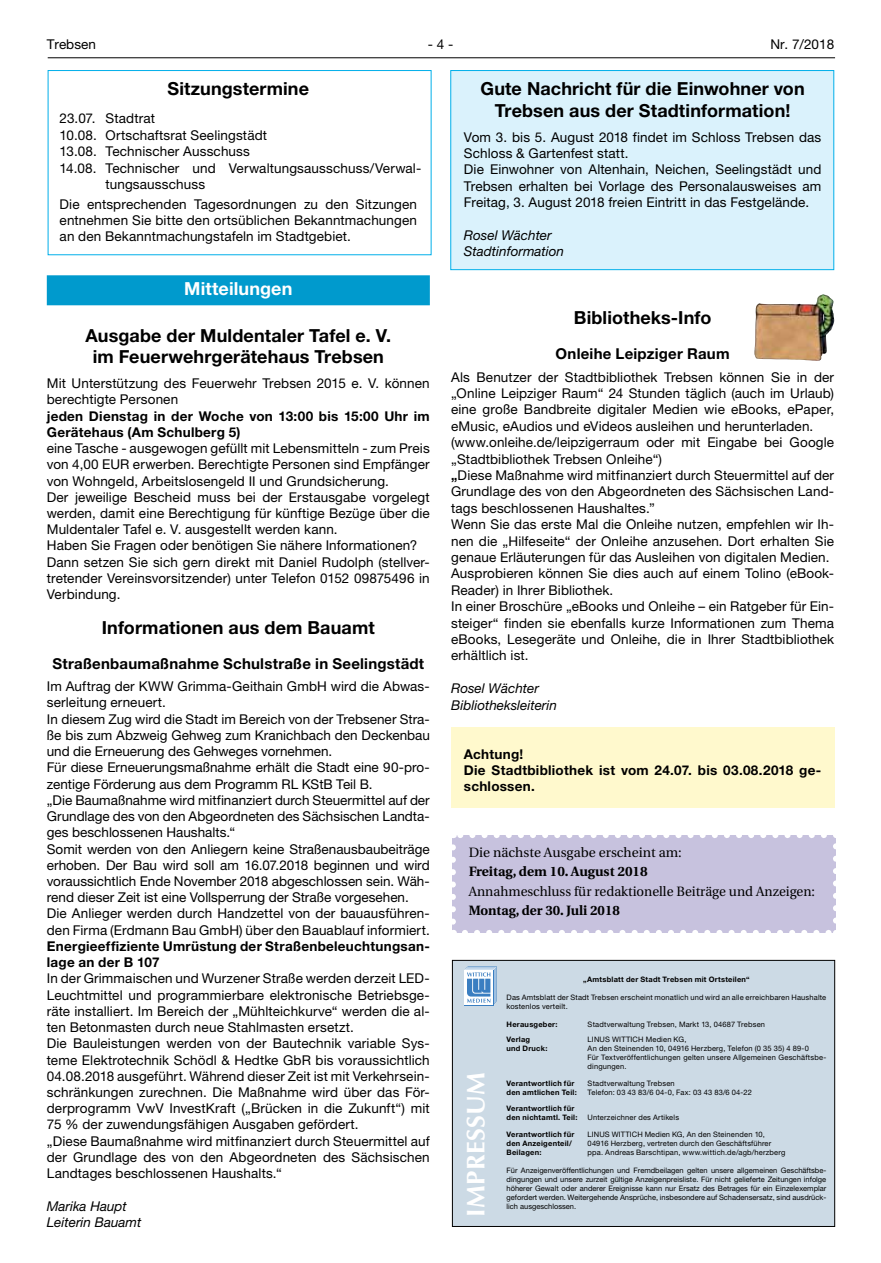
<style>
.page{position:relative;width:881px;height:1263px;background:#fff}
.page>*{position:absolute;margin:0;border:0;box-sizing:border-box;transform-origin:0 0}
.t1{font:700 25.5px "Optima LT";letter-spacing:.015em;color:#fff}
.t2{font:700 18px/21.8px "Helvetica Neue LT";letter-spacing:.005em;color:#000;text-align:center}
.t3{font:700 18px "Helvetica Neue LT";letter-spacing:.005em;color:#fff}
.t4{font:700 15px "Helvetica Neue LT";letter-spacing:.015em;color:#000}
.t5{font:13.5px/16.2px "Helvetica Neue LT";letter-spacing:.01em;color:#000}
.t6{font:700 13.5px/16.4px "Helvetica Neue LT";letter-spacing:.02em;color:#000}
.t7{font:italic 13.5px/16.4px "Helvetica Neue LT";color:#000}
.t8{font:13.5px "Utopia";color:#000}
.t9{font:700 13.5px "Utopia";color:#000}
.t10{font:7.5px/9px "Helvetica Neue LT";letter-spacing:.02em;color:#000}
.t11{font:700 7.5px/9px "Helvetica Neue LT";letter-spacing:.03em;color:#000}
.s1{font-weight:700}
</style>
<div class="page">
<hr style="left:48px;top:57px;width:786px;height:1px;background:#000">
<div style="left:451px;top:727px;width:382px;height:81px;background:#fff9cd"></div>
<div style="left:450px;top:70px;width:383px;height:200px;background:#daf2fc;border:1px solid #00afea"></div>
<div style="left:47px;top:275px;width:382px;height:30px;background:#009acd"></div>
<div style="left:48px;top:70px;width:383px;height:185px;border:1px solid #00afea"></div>
<img style="left:754px;top:294px;width:79px;height:67px">
<div style="left:452px;top:960px;width:382px;height:267px;background:#ccdae5;border:1px solid #000"></div>
<div style="left:464px;top:970px;width:29px;height:35px;background:#fff"></div>
<svg style="left:465px;top:966px;width:31px;height:38px"></svg>
<div style="left:452px;top:835px;width:383px;height:98px;background:#c7c2de"></div>
<svg style="left:464px;top:930px;width:365px;height:3px"></svg>
<svg style="left:452px;top:847px;width:3px;height:86px"></svg>
<svg style="left:833px;top:835px;width:3px;height:86px"></svg>
<svg style="left:452px;top:835px;width:371px;height:3px"></svg>
<p class="t5" style="left:47px;top:36px;width:51px">Trebsen</p>
<p class="t5" style="left:427px;top:36px;width:27px">- 4 -</p>
<p class="t5" style="left:770px;top:36px;width:65px">Nr. 7/2018</p>
<h2 class="t2" style="left:480px;top:77px;width:325px">Gute Nachricht für die Einwohner von<br>Trebsen aus der Stadtinformation!</h2>
<p class="t5" style="left:463px;top:128px;width:359px">Vom 3. bis 5. August 2018 findet im Schloss Trebsen das Schloss &amp; Gartenfest statt.<br>Die Einwohner von Altenhain, Neichen, Seelingstädt und Trebsen erhalten bei Vorlage des Personalausweises am Freitag, 3. August 2018 freien Eintritt in das Festgelände.</p>
<p class="t7" style="left:463px;top:227px;width:102px">Rosel Wächter<br>Stadtinformation</p>
<h2 class="t2" style="left:167px;top:77px;width:143px">Sitzungstermine</h2>
<p class="t5" style="left:60px;top:110px;width:97px">23.07. Stadtrat</p>
<p class="t5" style="left:60px;top:127px;width:209px">10.08. Ortschaftsrat Seelingstädt</p>
<p class="t5" style="left:60px;top:143px;width:192px">13.08. Technischer Ausschuss</p>
<p class="t5" style="left:60px;top:160px;width:363px">14.08. Technischer und Verwaltungsausschuss/Verwal-</p>
<p class="t5" style="left:105px;top:176px;width:101px">tungsausschuss</p>
<p class="t5" style="left:60px;top:196px;width:359px;text-align:justify">Die entsprechenden Tagesordnungen zu den Sitzungen entnehmen Sie bitte den ortsüblichen Bekanntmachungen an den Bekanntmachungstafeln im Stadtgebiet.</p>
<h2 class="t3" style="left:184px;top:277px;width:110px">Mitteilungen</h2>
<h2 class="t2" style="left:86px;top:324px;width:307px">Ausgabe der Muldentaler Tafel e. V. im Feuerwehrgerätehaus Trebsen</h2>
<p class="t5" style="left:47px;top:375px;width:384px">Mit Unterstützung des Feuerwehr Trebsen 2015 e. V. können berechtigte Personen</p>
<p class="t6" style="left:47px;top:407px;width:384px">jeden Dienstag in der Woche von 13:00 bis 15:00 Uhr im<br>Gerätehaus (Am Schulberg 5)</p>
<p class="t5" style="left:47px;top:440px;width:384px">eine Tasche - ausgewogen gefüllt mit Lebensmitteln - zum Preis von 4,00 EUR erwerben. Berechtigte Personen sind Empfänger von Wohngeld, Arbeitslosengeld II und Grundsicherung.<br>Der jeweilige Bescheid muss bei der Erstausgabe vorgelegt werden, damit eine Berechtigung für künftige Bezüge über die Muldentaler Tafel e. V. ausgestellt werden kann.<br>Haben Sie Fragen oder benötigen Sie nähere Informationen?<br>Dann setzen Sie sich gern direkt mit Daniel Rudolph (stellver&shy;tretender Vereinsvorsitzender) unter Telefon 0152 09875496 in Verbindung.</p>
<h2 class="t2" style="left:102px;top:616px;width:274px">Informationen aus dem Bauamt</h2>
<p class="t4" style="left:52px;top:654px;width:373px">Straßenbaumaßnahme Schulstraße in Seelingstädt</p>
<p class="t5" style="left:47px;top:678px;width:384px">Im Auftrag der KWW Grimma-Geithain GmbH wird die Abwas&shy;serleitung erneuert.<br>In diesem Zug wird die Stadt im Bereich von der Trebsener Stra&shy;ße bis zum Abzweig Gehweg zum Kranichbach den Deckenbau und die Erneuerung des Gehweges vornehmen.<br>Für diese Erneuerungsmaßnahme erhält die Stadt eine 90-pro&shy;zentige Förderung aus dem Programm RL KStB Teil B.<br>„Die Baumaßnahme wird mitfinanziert durch Steuermittel auf der Grundlage des von den Abgeordneten des Sächsischen Landta&shy;ges beschlossenen Haushalts.“<br>Somit werden von den Anliegern keine Straßenausbaubeiträge erhoben. Der Bau wird soll am 16.07.2018 beginnen und wird voraussichtlich Ende November 2018 abgeschlossen sein. Wäh&shy;rend dieser Zeit ist eine Vollsperrung der Straße vorgesehen.<br>Die Anlieger werden durch Handzettel von der bauausführen&shy;den Firma (Erdmann Bau GmbH) über den Bauablauf informiert.</p>
<p class="t6" style="left:47px;top:938px;width:384px">Energieeffiziente Umrüstung der Straßenbeleuchtungsan&shy;lage an der B 107</p>
<p class="t5" style="left:47px;top:970px;width:384px">In der Grimmaischen und Wurzener Straße werden derzeit LED-Leuchtmittel und programmierbare elektronische Betriebsge&shy;räte installiert. Im Bereich der „Mühlteichkurve“ werden die al&shy;ten Betonmasten durch neue Stahlmasten ersetzt.<br>Die Bauleistungen werden von der Bautechnik variable Sys&shy;teme Elektrotechnik Schödl &amp; Hedtke GbR bis voraussichtlich 04.08.2018 ausgeführt. Während dieser Zeit ist mit Verkehrsein&shy;schränkungen zurechnen. Die Maßnahme wird über das För&shy;derprogramm VwV InvestKraft („Brücken in die Zukunft“) mit 75 % der zuwendungsfähigen Ausgaben gefördert.<br>„Diese Baumaßnahme wird mitfinanziert durch Steuermittel auf der Grundlage des von den Abgeordneten des Sächsischen Landtages beschlossenen Haushalts.“</p>
<p class="t7" style="left:47px;top:1197px;width:96px">Marika Haupt<br>Leiterin Bauamt</p>
<h2 class="t2" style="left:573px;top:306px;width:139px">Bibliotheks-Info</h2>
<p class="t4" style="left:555px;top:344px;width:175px">Onleihe Leipziger Raum</p>
<p class="t5" style="left:451px;top:368px;width:384px">Als Benutzer der Stadtbibliothek Trebsen können Sie in der „Online Leipziger Raum“ 24 Stunden täglich (auch im Urlaub) eine große Bandbreite digitaler Medien wie eBooks, ePaper, eMusic, eAudios und eVideos ausleihen und herunterladen. (www.onleihe.de/leipzigerraum oder mit Eingabe bei Google „Stadtbibliothek Trebsen Onleihe“)<br><span class="s1">„</span>Diese Maßnahme wird mitfinanziert durch Steuermittel auf der Grundlage des von den Abgeordneten des Sächsischen Land&shy;tags beschlossenen Haushaltes.”<br>Wenn Sie das erste Mal die Onleihe nutzen, empfehlen wir Ih&shy;nen die „Hilfeseite“ der Onleihe anzusehen. Dort erhalten Sie genaue Erläuterungen für das Ausleihen von digitalen Medien.<br>Ausprobieren können Sie dies auch auf einem Tolino (eBook-Reader) in Ihrer Bibliothek.<br>In einer Broschüre „eBooks und Onleihe – ein Ratgeber für Ein&shy;steiger“ finden sie ebenfalls kurze Informationen zum Thema eBooks, Lesegeräte und Onleihe, die in Ihrer Stadtbibliothek erhältlich ist.</p>
<p class="t7" style="left:451px;top:680px;width:107px">Rosel Wächter<br>Bibliotheksleiterin</p>
<p class="t6" style="left:463px;top:745px;width:359px">Achtung!<br>Die Stadtbibliothek ist vom 24.07. bis 03.08.2018 ge&shy;schlossen.</p>
<p class="t8" style="left:468px;top:845px;width:214px">Die nächste Ausgabe erscheint am:</p>
<p class="t9" style="left:468px;top:864px;width:180px">Freitag, dem 10. August 2018</p>
<p class="t8" style="left:468px;top:884px;width:348px">Annahmeschluss für redaktionelle Beiträge und Anzeigen:</p>
<p class="t9" style="left:468px;top:903px;width:153px">Montag, der 30. Juli 2018</p>
<p class="t11" style="left:583px;top:975px;width:168px">„Amtsblatt der Stadt Trebsen mit Ortsteilen“</p>
<p class="t10" style="left:506px;top:993px;width:321px">Das Amtsblatt der Stadt Trebsen erscheint monatlich und wird an alle erreichbaren Haushalte kostenlos verteilt.</p>
<p class="t11" style="left:506px;top:1020px;width:52px">Herausgeber:</p>
<p class="t10" style="left:587px;top:1020px;width:179px">Stadtverwaltung Trebsen, Markt 13, 04687 Trebsen</p>
<p class="t11" style="left:506px;top:1035px;width:25px">Verlag</p>
<p class="t10" style="left:587px;top:1035px;width:100px">LINUS WITTICH Medien KG,</p>
<p class="t11" style="left:506px;top:1044px;width:42px">und Druck:</p>
<p class="t10" style="left:587px;top:1044px;width:240px">An den Steinenden 10, 04916 Herzberg, Telefon (0 35 35) 4 89-0<br>Für Textveröffentlichungen gelten unsere Allgemeinen Geschäftsbe&shy;dingungen.</p>
<p class="t11" style="left:506px;top:1078px;width:69px">Verantwortlich für</p>
<p class="t10" style="left:587px;top:1078px;width:89px">Stadtverwaltung Trebsen</p>
<p class="t11" style="left:506px;top:1087px;width:72px">den amtlichen Teil:</p>
<p class="t10" style="left:587px;top:1087px;width:166px">Telefon: 03 43 83/6 04-0, Fax: 03 43 83/6 04-22</p>
<p class="t11" style="left:506px;top:1104px;width:72px">Verantwortlich für den nichtamtl. Teil:</p>
<p class="t10" style="left:587px;top:1113px;width:93px">Unterzeichner des Artikels</p>
<p class="t11" style="left:506px;top:1129px;width:69px">Verantwortlich für</p>
<p class="t10" style="left:587px;top:1129px;width:179px">LINUS WITTICH Medien KG, An den Steinenden 10,</p>
<p class="t11" style="left:506px;top:1138px;width:67px">den Anzeigenteil/</p>
<p class="t10" style="left:587px;top:1138px;width:185px">04916 Herzberg, vertreten durch den Geschäftsführer</p>
<p class="t11" style="left:506px;top:1147px;width:36px">Beilagen:</p>
<p class="t10" style="left:587px;top:1147px;width:199px">ppa. Andreas Barschtipan, www.wittich.de/agb/herzberg</p>
<p class="t10" style="left:506px;top:1165px;width:321px;text-align:justify">Für Anzeigenveröffentlichungen und Fremdbeilagen gelten unsere allgemeinen Geschäftsbe&shy;dingungen und unsere zurzeit gültige Anzeigenpreisliste. Für nicht gelieferte Zeitungen infolge höherer Gewalt oder anderer Ereignisse kann nur Ersatz des Betrages für ein Einzelexemplar gefordert werden. Weitergehende Ansprüche, insbesondere auf Schadensersatz, sind ausdrück&shy;lich ausgeschlossen.</p>
<h1 class="t1" style="left:461px;top:1217px;width:146px;rotate:-90deg">IMPRESSUM</h1>
</div>
